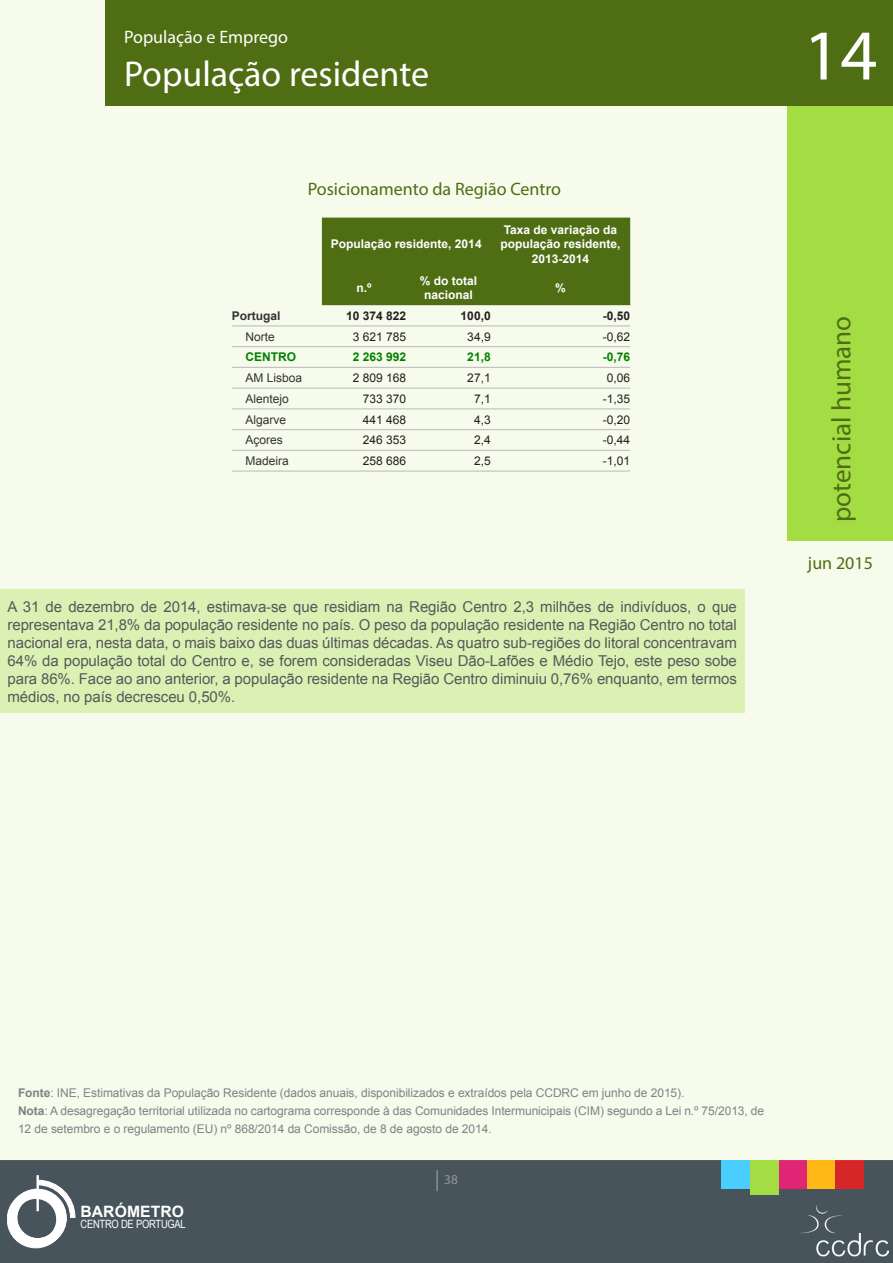
<style>
.page{position:relative;width:893px;height:1263px;background:#fff}
.page>*{position:absolute;margin:0;border:0;box-sizing:border-box;transform-origin:0 0}
.t1{font:72px "Myriad Pro";color:#fff}
.t2{font:36px "Myriad Pro";color:#fff}
.t3{font:27px "Myriad Pro";color:#4f6d13}
.t4{font:18px "Myriad Pro";color:#4f6d13}
.t5{font:18px "Myriad Pro";color:#fff}
.t6{font:700 15.6px "Arial";letter-spacing:.005em;color:#fff}
.t7{font:15px/18px "Arial";letter-spacing:-.005em;color:#57585a;text-align:justify}
.t8{font:13.5px "Myriad Pro";color:#939598}
.t9{font:12px/18px "Arial";letter-spacing:-.005em;color:#808285}
.t10{font:700 12px/14.4px "Arial";color:#fff;text-align:center}
.t11{font:12px "Arial";color:#231f20}
.t12{font:12px "Arial";color:#333}
.t13{font:700 12px "Arial";color:#008000}
.t14{font:700 12px "Arial";color:#231f20}
.t15{font:700 12px "Arial";color:#333}
.t16{font:11.4px "Arial Narrow";letter-spacing:-.025em;color:#fff}
.s1{font-weight:700}
.s2{font-size:21px}
</style>
<div class="page">
<div style="left:0;top:1160px;width:893px;height:103px;background:#48545c"></div>
<div style="left:807px;top:1160px;width:29px;height:29px;background:#ffb816"></div>
<img style="left:801px;top:1205px;width:87px;height:52px">
<svg style="left:7px;top:1179px;width:69px;height:69px"></svg>
<div style="left:37px;top:1176px;width:1px;height:34px;border:1px solid #fff"></div>
<div style="left:778px;top:1160px;width:29px;height:29px;background:#e02574"></div>
<div style="left:836px;top:1160px;width:28px;height:29px;background:#d62628"></div>
<div style="left:0;top:0;width:893px;height:1160px;background:#f6fbec"></div>
<div style="left:750px;top:1160px;width:28px;height:35px;background:#a4dc43"></div>
<div style="left:722px;top:1160px;width:28px;height:29px;background:#4acdff"></div>
<div style="left:105px;top:0;width:788px;height:105px;background:#4f6d13"></div>
<div style="left:788px;top:105px;width:105px;height:435px;background:#a4dc43"></div>
<div style="left:0;top:589px;width:744px;height:124px;background:#dbf1b4"></div>
<div style="left:322px;top:218px;width:308px;height:87px;background:#4f6d13"></div>
<hr style="left:232px;top:325px;width:90px;height:1px;background:#c0c0c0">
<hr style="left:322px;top:325px;width:84px;height:1px;background:#c0c0c0">
<hr style="left:406px;top:325px;width:85px;height:1px;background:#c0c0c0">
<hr style="left:491px;top:325px;width:139px;height:1px;background:#c0c0c0">
<hr style="left:232px;top:346px;width:90px;height:1px;background:#c0c0c0">
<hr style="left:322px;top:346px;width:84px;height:1px;background:#c0c0c0">
<hr style="left:406px;top:346px;width:85px;height:1px;background:#c0c0c0">
<hr style="left:491px;top:346px;width:139px;height:1px;background:#c0c0c0">
<hr style="left:232px;top:367px;width:90px;height:1px;background:#c0c0c0">
<hr style="left:322px;top:367px;width:84px;height:1px;background:#c0c0c0">
<hr style="left:406px;top:367px;width:85px;height:1px;background:#c0c0c0">
<hr style="left:491px;top:367px;width:139px;height:1px;background:#c0c0c0">
<hr style="left:232px;top:388px;width:90px;height:1px;background:#c0c0c0">
<hr style="left:322px;top:388px;width:84px;height:1px;background:#c0c0c0">
<hr style="left:406px;top:388px;width:85px;height:1px;background:#c0c0c0">
<hr style="left:491px;top:388px;width:139px;height:1px;background:#c0c0c0">
<hr style="left:232px;top:408px;width:90px;height:1px;background:#c0c0c0">
<hr style="left:322px;top:408px;width:84px;height:1px;background:#c0c0c0">
<hr style="left:406px;top:408px;width:85px;height:1px;background:#c0c0c0">
<hr style="left:491px;top:408px;width:139px;height:1px;background:#c0c0c0">
<hr style="left:232px;top:429px;width:90px;height:1px;background:#c0c0c0">
<hr style="left:322px;top:429px;width:84px;height:1px;background:#c0c0c0">
<hr style="left:406px;top:429px;width:85px;height:1px;background:#c0c0c0">
<hr style="left:491px;top:429px;width:139px;height:1px;background:#c0c0c0">
<hr style="left:232px;top:450px;width:90px;height:1px;background:#c0c0c0">
<hr style="left:322px;top:450px;width:84px;height:1px;background:#c0c0c0">
<hr style="left:406px;top:450px;width:85px;height:1px;background:#c0c0c0">
<hr style="left:491px;top:450px;width:139px;height:1px;background:#c0c0c0">
<hr style="left:232px;top:470px;width:90px;height:2px;background:#c0c0c0">
<hr style="left:322px;top:470px;width:84px;height:2px;background:#c0c0c0">
<hr style="left:406px;top:470px;width:85px;height:2px;background:#c0c0c0">
<hr style="left:491px;top:470px;width:139px;height:2px;background:#c0c0c0">
<p class="t5" style="left:124px;top:26px;width:166px">População e Emprego</p>
<h2 class="t2" style="left:124px;top:52px;width:307px">População residente</h2>
<p class="t4" style="left:308px;top:178px;width:255px">Posicionamento da Região Centro</p>
<p class="t10" style="left:331px;top:237px;width:152px">População residente, 2014</p>
<p class="t10" style="left:500px;top:222px;width:122px">Taxa de variação da população residente,<br>2013-2014</p>
<p class="t10" style="left:357px;top:281px;width:17px">n.º</p>
<p class="t10" style="left:420px;top:273px;width:59px">% do total nacional</p>
<p class="t10" style="left:555px;top:281px;width:12px">%</p>
<p class="t15" style="left:232px;top:307px;width:50px">Portugal</p>
<p class="t14" style="left:346px;top:307px;width:62px">10 374 822</p>
<p class="t14" style="left:461px;top:307px;width:32px">100,0</p>
<p class="t14" style="left:603px;top:307px;width:29px">-0,50</p>
<p class="t12" style="left:245px;top:328px;width:31px">Norte</p>
<p class="t11" style="left:353px;top:328px;width:55px">3 621 785</p>
<p class="t11" style="left:467px;top:328px;width:25px">34,9</p>
<p class="t11" style="left:603px;top:328px;width:29px">-0,62</p>
<p class="t13" style="left:245px;top:349px;width:52px">CENTRO</p>
<p class="t13" style="left:353px;top:349px;width:55px">2 263 992</p>
<p class="t13" style="left:467px;top:349px;width:25px">21,8</p>
<p class="t13" style="left:603px;top:349px;width:29px">-0,76</p>
<p class="t12" style="left:245px;top:370px;width:58px">AM Lisboa</p>
<p class="t11" style="left:353px;top:370px;width:55px">2 809 168</p>
<p class="t11" style="left:467px;top:370px;width:25px">27,1</p>
<p class="t11" style="left:607px;top:370px;width:25px">0,06</p>
<p class="t12" style="left:245px;top:390px;width:45px">Alentejo</p>
<p class="t11" style="left:363px;top:390px;width:45px">733 370</p>
<p class="t11" style="left:474px;top:390px;width:18px">7,1</p>
<p class="t11" style="left:603px;top:390px;width:29px">-1,35</p>
<p class="t12" style="left:245px;top:411px;width:42px">Algarve</p>
<p class="t11" style="left:363px;top:411px;width:45px">441 468</p>
<p class="t11" style="left:474px;top:411px;width:18px">4,3</p>
<p class="t11" style="left:603px;top:411px;width:29px">-0,20</p>
<p class="t12" style="left:245px;top:432px;width:39px">Açores</p>
<p class="t11" style="left:363px;top:432px;width:45px">246 353</p>
<p class="t11" style="left:474px;top:432px;width:18px">2,4</p>
<p class="t11" style="left:603px;top:432px;width:29px">-0,44</p>
<p class="t12" style="left:245px;top:453px;width:45px">Madeira</p>
<p class="t11" style="left:363px;top:453px;width:45px">258 686</p>
<p class="t11" style="left:474px;top:453px;width:18px">2,5</p>
<p class="t11" style="left:603px;top:453px;width:29px">-1,01</p>
<p class="t7" style="left:8px;top:597px;width:731px">A 31 de dezembro de 2014, estimava-se que residiam na Região Centro 2,3 milhões de indivíduos, o que representava 21,8% da população residente no país. O peso da população residente na Região Centro no total nacional era, nesta data, o mais baixo das duas últimas décadas. As quatro sub-regiões do litoral concentravam 64% da população total do Centro e, se forem consideradas Viseu Dão-Lafões e Médio Tejo, este peso sobe para 86%. Face ao ano anterior, a população residente na Região Centro diminuiu 0,76% enquanto, em termos médios, no país decresceu 0,50%.</p>
<h1 class="t1" style="left:803px;top:11px;width:75px">14</h1>
<h3 class="t3" style="left:825px;top:522px;width:208px;rotate:-90deg">potencial humano</h3>
<p class="t4" style="left:808px;top:551px;width:67px">jun 2015</p>
<p class="t9" style="left:18px;top:1084px;width:748px"><span class="s1">Fonte</span>: INE, Estimativas da População Residente (dados anuais, disponibilizados e extraídos pela CCDRC em junho de 2015).<br><span class="s1">Nota</span>: A desagregação territorial utilizada no cartograma corresponde à das Comunidades Intermunicipais (CIM) segundo a Lei n.º 75/2013, de<br>12 de setembro e o regulamento (EU) nº 868/2014 da Comissão, de 8 de agosto de 2014.</p>
<p class="t6" style="left:81px;top:1200px;width:105px">BARÓMETRO</p>
<p class="t16" style="left:81px;top:1215px;width:107px">CENTRO DE PORTUGAL</p>
<p class="t8" style="left:435px;top:1171px;width:25px"><span class="s2">|</span> 38</p>
</div>
